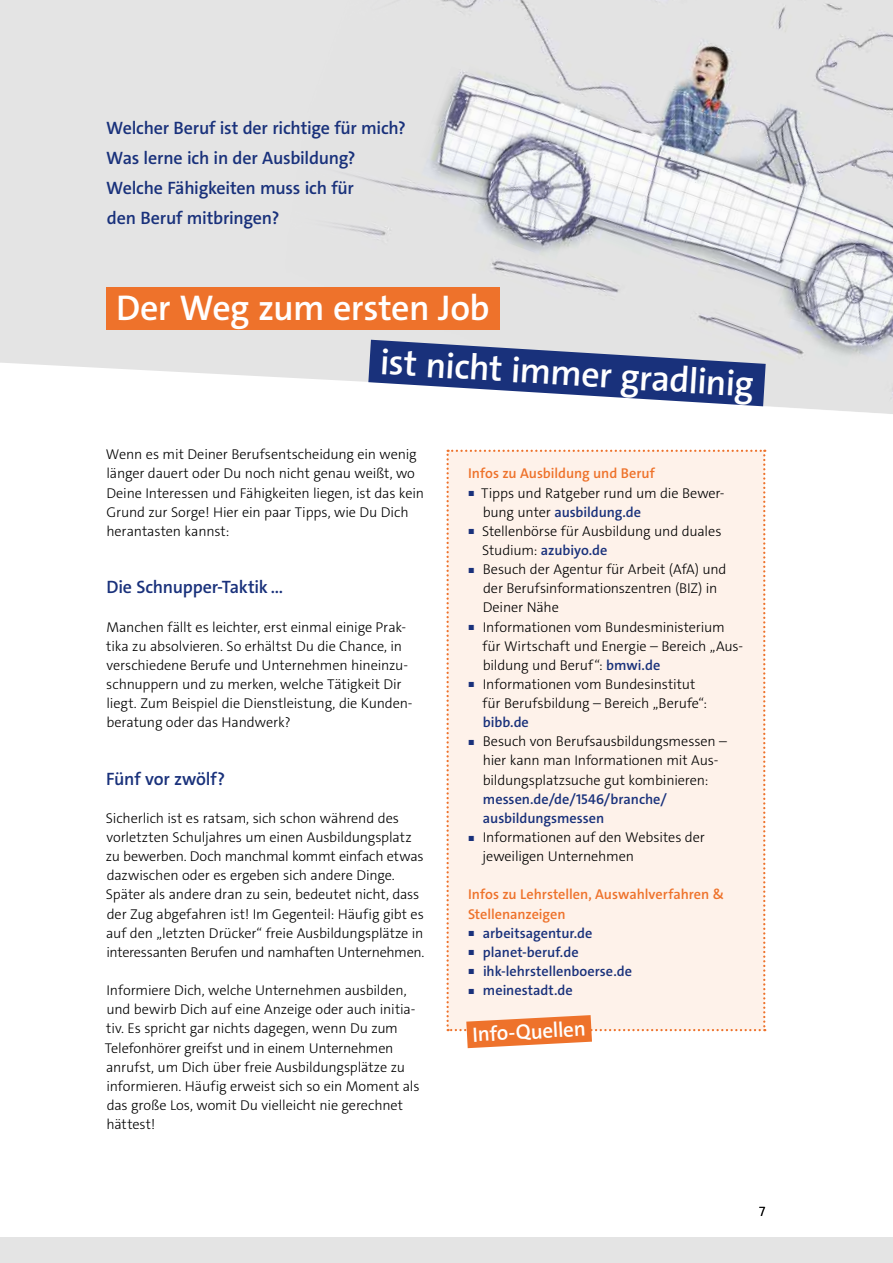
<style>
.page{position:relative;width:893px;height:1263px;background:#fff}
.page>*{position:absolute;margin:0;border:0;box-sizing:border-box;transform-origin:0 0}
.t1{font:600 36px "The Sans C4 s";letter-spacing:-.015em;color:#fff}
.t2{font:600 21px "The Sans C4 s";color:#fff}
.t3{font:600 18px/30px "The Sans C4 s";letter-spacing:-.01em;color:#19317b}
.t4{font:300 14.25px/19.2px "The Sans C4 s";letter-spacing:-.01em;color:#000}
.t5{font:600 14.25px/19.2px "The Sans C4 s";color:#19317b}
.t6{font:600 14.25px "The Sans C4 s";color:#ee722b}
.t7{font:300 13.5px "The Sans C4 s";color:#000}
.s1{font-family:"The Sans Light Expert";font-weight:400;font-size:7.5px;color:#19317b}
.s2{font-weight:300;color:#000}
.s3{font-weight:600;color:#19317b}
.s4{color:#ee722b}
.s5{font-family:"The Sans Light Expert";font-weight:400;font-size:7.5px}
</style>
<div class="page">
<div style="left:0;top:0;width:256px;height:376px;background:#e4e4e4"></div>
<img style="left:256px;top:0;width:637px;height:414px">
<div style="left:0;top:1237px;width:893px;height:26px;background:#e4e4e4"></div>
<div style="left:106px;top:287px;width:393px;height:43px;background:#ee722b"></div>
<svg style="left:368px;top:340px;width:398px;height:66px"></svg>
<div style="left:446px;top:450px;width:319px;height:598px;background:#fef2ea"></div>
<p class="t3" style="left:106px;top:113px;width:301px">Welcher Beruf ist der richtige für mich?<br>Was lerne ich in der Ausbildung?<br>Welche Fähigkeiten muss ich für<br>den Beruf mitbringen?</p>
<h1 class="t1" style="left:116px;top:285px;width:375px">Der Weg zum ersten Job</h1>
<h1 class="t1" style="left:382px;top:337px;width:375px;rotate:4deg">ist nicht immer gradlinig</h1>
<p class="t4" style="left:106px;top:445px;width:320px">Wenn es mit Deiner Berufsentscheidung ein wenig länger dauert oder Du noch nicht genau weißt, wo Deine Interessen und Fähigkeiten liegen, ist das kein Grund zur Sorge! Hier ein paar Tipps, wie Du Dich herantasten kannst:</p>
<p class="t3" style="left:106px;top:572px;width:178px">Die Schnupper-Taktik …</p>
<p class="t4" style="left:106px;top:617px;width:308px">Manchen fällt es leichter, erst einmal einige Prak&shy;tika zu absolvieren. So erhältst Du die Chance, in verschiedene Berufe und Unternehmen hineinzu&shy;schnuppern und zu merken, welche Tätigkeit Dir liegt. Zum Beispiel die Dienstleistung, die Kunden&shy;beratung oder das Handwerk?</p>
<p class="t3" style="left:106px;top:764px;width:120px">Fünf vor zwölf?</p>
<p class="t4" style="left:106px;top:808px;width:320px">Sicherlich ist es ratsam, sich schon während des vorletzten Schuljahres um einen Ausbildungsplatz zu bewerben. Doch manchmal kommt einfach etwas dazwischen oder es ergeben sich andere Dinge.<br>Später als andere dran zu sein, bedeutet nicht, dass der Zug abgefahren ist! Im Gegenteil: Häufig gibt es auf den „letzten Drücker“ freie Ausbildungsplätze in interessanten Berufen und namhaften Unternehmen.</p>
<p class="t4" style="left:105px;top:981px;width:316px">Informiere Dich, welche Unternehmen ausbilden, und bewirb Dich auf eine Anzeige oder auch initia&shy;tiv. Es spricht gar nichts dagegen, wenn Du zum Telefonhörer greifst und in einem Unternehmen anrufst, um Dich über freie Ausbildungsplätze zu informieren. Häufig erweist sich so ein Moment als das große Los, womit Du vielleicht nie gerechnet hättest!</p>
<p class="t6" style="left:468px;top:464px;width:188px">Infos zu Ausbildung und Beruf</p>
<p class="t4" style="left:468px;top:483px;width:258px"><span class="s1">ó</span> Tipps und Ratgeber rund um die Bewer-</p>
<p class="t5" style="left:483px;top:502px;width:160px"><span class="s2">bung unter</span> ausbildung.de</p>
<p class="t4" style="left:468px;top:521px;width:255px"><span class="s1">ó</span> Stellenbörse für Ausbildung und duales</p>
<p class="t5" style="left:482px;top:541px;width:127px"><span class="s2">Studium:</span> azubiyo.de</p>
<p class="t4" style="left:468px;top:560px;width:260px"><span class="s1">ó</span> Besuch der Agentur für Arbeit (AfA) und</p>
<p class="t4" style="left:483px;top:579px;width:236px">der Berufsinformationszentren (BIZ) in</p>
<p class="t4" style="left:483px;top:598px;width:78px">Deiner Nähe</p>
<p class="t4" style="left:468px;top:617px;width:258px"><span class="s1">ó</span> Informationen vom Bundesministerium</p>
<p class="t4" style="left:483px;top:636px;width:262px">für Wirtschaft und Energie – Bereich „Aus-</p>
<p class="t4" style="left:483px;top:655px;width:179px">bildung und Beruf“: <span class="s3">bmwi.de</span></p>
<p class="t4" style="left:468px;top:675px;width:229px"><span class="s1">ó</span> Informationen vom Bundesinstitut</p>
<p class="t4" style="left:483px;top:694px;width:226px">für Berufsbildung – Bereich „Berufe“:</p>
<p class="t5" style="left:483px;top:713px;width:47px">bibb.de</p>
<p class="t4" style="left:468px;top:732px;width:260px"><span class="s1">ó</span> Besuch von Berufsausbildungsmessen –</p>
<p class="t4" style="left:483px;top:751px;width:236px">hier kann man Informationen mit Aus-</p>
<p class="t4" style="left:483px;top:770px;width:227px">bildungsplatzsuche gut kombinieren:</p>
<p class="t5" style="left:483px;top:789px;width:185px">messen.de/de/1546/branche/</p>
<p class="t5" style="left:483px;top:808px;width:123px">ausbildungsmessen</p>
<p class="t4" style="left:468px;top:828px;width:238px"><span class="s1">ó</span> Informationen auf den Websites der</p>
<p class="t4" style="left:483px;top:847px;width:153px">jeweiligen Unternehmen</p>
<p class="t5" style="left:468px;top:885px;width:258px"><span class="s4">Infos zu Lehrstellen, Auswahlverfahren &amp;<br>Stellenanzeigen<br></span><span class="s5">ó</span> arbeitsagentur.de<br><span class="s5">ó</span> planet-beruf.de<br><span class="s5">ó</span> ihk-lehrstellenboerse.de<br><span class="s5">ó</span> meinestadt.de</p>
<h2 class="t2" style="left:472px;top:1021px;width:115px;rotate:-3deg">Info-Quellen</h2>
<p class="t7" style="left:759px;top:1202px;width:8px">7</p>
</div>
